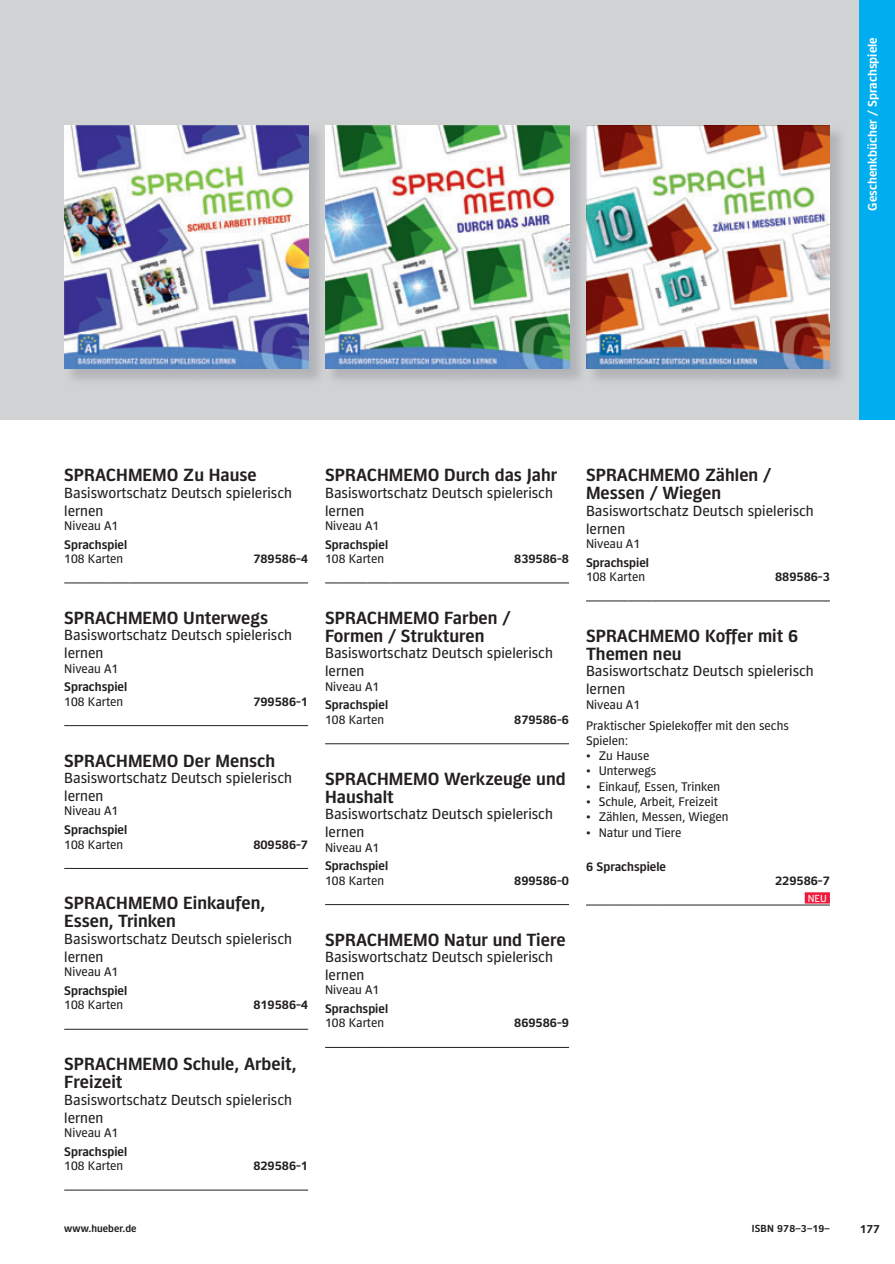
<style>
.page{position:relative;width:895px;height:1264px;background:#fff}
.page>*{position:absolute;margin:0;border:0;box-sizing:border-box;transform-origin:0 0}
.t1{font:18px/18px "Forward Sans Semi";color:#231f20}
.t2{font:15px/18px "Forward Sans";color:#231f20}
.t3{font:12.75px/20.9px "Forward Sans";color:#231f20}
.t4{font:12.75px "Forward Sans Semi";color:#231f20}
.t5{font:12.75px "Forward Sans Semi";color:#fff}
.t6{font:12px "Forward Sans Semi";color:#231f20}
.t7{font:10.5px "Forward Sans Semi";color:#231f20}
.t8{font:10.5px "Forward Sans Semi";letter-spacing:.02em;color:#231f20}
.t9{font:10.5px "Forward Sans";color:#fff}
.s1{color:#ed1a3c}
</style>
<div class="page">
<div style="left:0;top:0;width:895px;height:420px;background:#d1d2d4"></div>
<div style="left:859px;top:0;width:36px;height:420px;background:#00aeef"></div>
<hr style="left:64px;top:1190px;width:244px;height:1px;background:#231f20">
<hr style="left:64px;top:1029px;width:244px;height:1px;background:#231f20">
<hr style="left:64px;top:868px;width:244px;height:1px;background:#231f20">
<hr style="left:64px;top:725px;width:244px;height:1px;background:#231f20">
<hr style="left:64px;top:582px;width:244px;height:1px;background:#231f20">
<hr style="left:325px;top:1047px;width:244px;height:1px;background:#231f20">
<hr style="left:325px;top:904px;width:244px;height:1px;background:#231f20">
<hr style="left:325px;top:743px;width:244px;height:1px;background:#231f20">
<hr style="left:325px;top:582px;width:244px;height:1px;background:#231f20">
<hr style="left:586px;top:905px;width:244px;height:1px;background:#231f20">
<div style="left:804px;top:892px;width:26px;height:11px;background:#ed1a3c"></div>
<hr style="left:586px;top:600px;width:244px;height:1px;background:#231f20">
<img style="left:70px;top:125px;width:771px;height:255px">
<img style="left:64px;top:125px;width:244px;height:244px">
<img style="left:325px;top:125px;width:244px;height:244px">
<img style="left:586px;top:125px;width:244px;height:244px">
<p class="t5" style="left:867px;top:210px;width:175px;rotate:-90deg">Geschenkbücher / Sprachspiele</p>
<p class="t1" style="left:64px;top:467px;width:194px">SPRACHMEMO Zu Hause</p>
<p class="t2" style="left:64px;top:484px;width:229px">Basiswortschatz Deutsch spielerisch lernen</p>
<p class="t3" style="left:64px;top:516px;width:56px">Niveau A1</p>
<p class="t4" style="left:64px;top:539px;width:65px">Sprachspiel</p>
<p class="t3" style="left:64px;top:549px;width:61px">108 Karten</p>
<p class="t4" style="left:253px;top:554px;width:56px">789586-4</p>
<p class="t1" style="left:325px;top:467px;width:234px">SPRACHMEMO Durch das Jahr</p>
<p class="t2" style="left:325px;top:484px;width:229px">Basiswortschatz Deutsch spielerisch lernen</p>
<p class="t3" style="left:325px;top:516px;width:56px">Niveau A1</p>
<p class="t4" style="left:325px;top:539px;width:65px">Sprachspiel</p>
<p class="t3" style="left:325px;top:549px;width:61px">108 Karten</p>
<p class="t4" style="left:514px;top:554px;width:56px">839586-8</p>
<p class="t1" style="left:64px;top:610px;width:205px">SPRACHMEMO Unterwegs</p>
<p class="t2" style="left:64px;top:627px;width:229px">Basiswortschatz Deutsch spielerisch lernen</p>
<p class="t3" style="left:64px;top:659px;width:56px">Niveau A1</p>
<p class="t4" style="left:64px;top:682px;width:65px">Sprachspiel</p>
<p class="t3" style="left:64px;top:692px;width:61px">108 Karten</p>
<p class="t4" style="left:253px;top:696px;width:56px">799586-1</p>
<p class="t1" style="left:64px;top:753px;width:212px">SPRACHMEMO Der Mensch</p>
<p class="t2" style="left:64px;top:770px;width:229px">Basiswortschatz Deutsch spielerisch lernen</p>
<p class="t3" style="left:64px;top:801px;width:56px">Niveau A1</p>
<p class="t4" style="left:64px;top:825px;width:65px">Sprachspiel</p>
<p class="t3" style="left:64px;top:834px;width:61px">108 Karten</p>
<p class="t4" style="left:253px;top:839px;width:56px">809586-7</p>
<p class="t1" style="left:64px;top:895px;width:203px">SPRACHMEMO Einkaufen,<br>Essen, Trinken</p>
<p class="t2" style="left:64px;top:931px;width:229px">Basiswortschatz Deutsch spielerisch lernen</p>
<p class="t3" style="left:64px;top:962px;width:56px">Niveau A1</p>
<p class="t4" style="left:64px;top:986px;width:65px">Sprachspiel</p>
<p class="t3" style="left:64px;top:995px;width:61px">108 Karten</p>
<p class="t4" style="left:253px;top:1000px;width:56px">819586-4</p>
<p class="t1" style="left:64px;top:1056px;width:234px">SPRACHMEMO Schule, Arbeit,<br>Freizeit</p>
<p class="t2" style="left:64px;top:1091px;width:229px">Basiswortschatz Deutsch spielerisch lernen</p>
<p class="t3" style="left:64px;top:1123px;width:56px">Niveau A1</p>
<p class="t4" style="left:64px;top:1146px;width:65px">Sprachspiel</p>
<p class="t3" style="left:64px;top:1156px;width:61px">108 Karten</p>
<p class="t4" style="left:253px;top:1161px;width:56px">829586-1</p>
<p class="t1" style="left:325px;top:610px;width:187px">SPRACHMEMO Farben /<br>Formen / Strukturen</p>
<p class="t2" style="left:325px;top:645px;width:229px">Basiswortschatz Deutsch spielerisch lernen</p>
<p class="t3" style="left:325px;top:677px;width:56px">Niveau A1</p>
<p class="t4" style="left:325px;top:700px;width:65px">Sprachspiel</p>
<p class="t3" style="left:325px;top:710px;width:61px">108 Karten</p>
<p class="t4" style="left:514px;top:715px;width:56px">879586-6</p>
<p class="t1" style="left:325px;top:771px;width:242px">SPRACHMEMO Werkzeuge und<br>Haushalt</p>
<p class="t2" style="left:325px;top:806px;width:229px">Basiswortschatz Deutsch spielerisch lernen</p>
<p class="t3" style="left:325px;top:837px;width:56px">Niveau A1</p>
<p class="t4" style="left:325px;top:861px;width:65px">Sprachspiel</p>
<p class="t3" style="left:325px;top:871px;width:61px">108 Karten</p>
<p class="t4" style="left:514px;top:875px;width:56px">899586-0</p>
<p class="t1" style="left:325px;top:932px;width:242px">SPRACHMEMO Natur und Tiere</p>
<p class="t2" style="left:325px;top:949px;width:229px">Basiswortschatz Deutsch spielerisch lernen</p>
<p class="t3" style="left:325px;top:980px;width:56px">Niveau A1</p>
<p class="t4" style="left:325px;top:1004px;width:65px">Sprachspiel</p>
<p class="t3" style="left:325px;top:1013px;width:61px">108 Karten</p>
<p class="t4" style="left:514px;top:1018px;width:56px">869586-9</p>
<p class="t1" style="left:586px;top:467px;width:187px">SPRACHMEMO Zählen /<br>Messen / Wiegen</p>
<p class="t2" style="left:586px;top:502px;width:229px">Basiswortschatz Deutsch spielerisch lernen</p>
<p class="t3" style="left:586px;top:534px;width:56px">Niveau A1</p>
<p class="t4" style="left:586px;top:557px;width:65px">Sprachspiel</p>
<p class="t3" style="left:586px;top:567px;width:61px">108 Karten</p>
<p class="t4" style="left:775px;top:572px;width:56px">889586-3</p>
<p class="t1" style="left:586px;top:628px;width:214px">SPRACHMEMO Koffer mit 6<br>Themen neu</p>
<p class="t2" style="left:586px;top:663px;width:229px">Basiswortschatz Deutsch spielerisch lernen</p>
<p class="t3" style="left:586px;top:695px;width:204px">Niveau A1<br>Praktischer Spielekoffer mit den sechs</p>
<p class="t3" style="left:586px;top:731px;width:44px">Spielen:</p>
<p class="t3" style="left:586px;top:746px;width:65px">• Zu Hause</p>
<p class="t3" style="left:586px;top:761px;width:72px">• Unterwegs</p>
<p class="t3" style="left:586px;top:777px;width:136px">• Einkauf, Essen, Trinken</p>
<p class="t3" style="left:586px;top:792px;width:133px">• Schule, Arbeit, Freizeit</p>
<p class="t3" style="left:586px;top:807px;width:144px">• Zählen, Messen, Wiegen</p>
<p class="t3" style="left:586px;top:823px;width:97px">• Natur und Tiere</p>
<p class="t4" style="left:586px;top:861px;width:82px">6 Sprachspiele</p>
<p class="t4" style="left:775px;top:876px;width:56px">229586-7</p>
<p class="t9" style="left:804px;top:894px;width:27px"><span class="s1">!</span>NEU<span class="s1">!</span></p>
<p class="t7" style="left:64px;top:1224px;width:74px">www.hueber.de</p>
<p class="t8" style="left:751px;top:1224px;width:80px">ISBN 978–3–19–</p>
<p class="t6" style="left:859px;top:1224px;width:22px">177</p>
</div>
